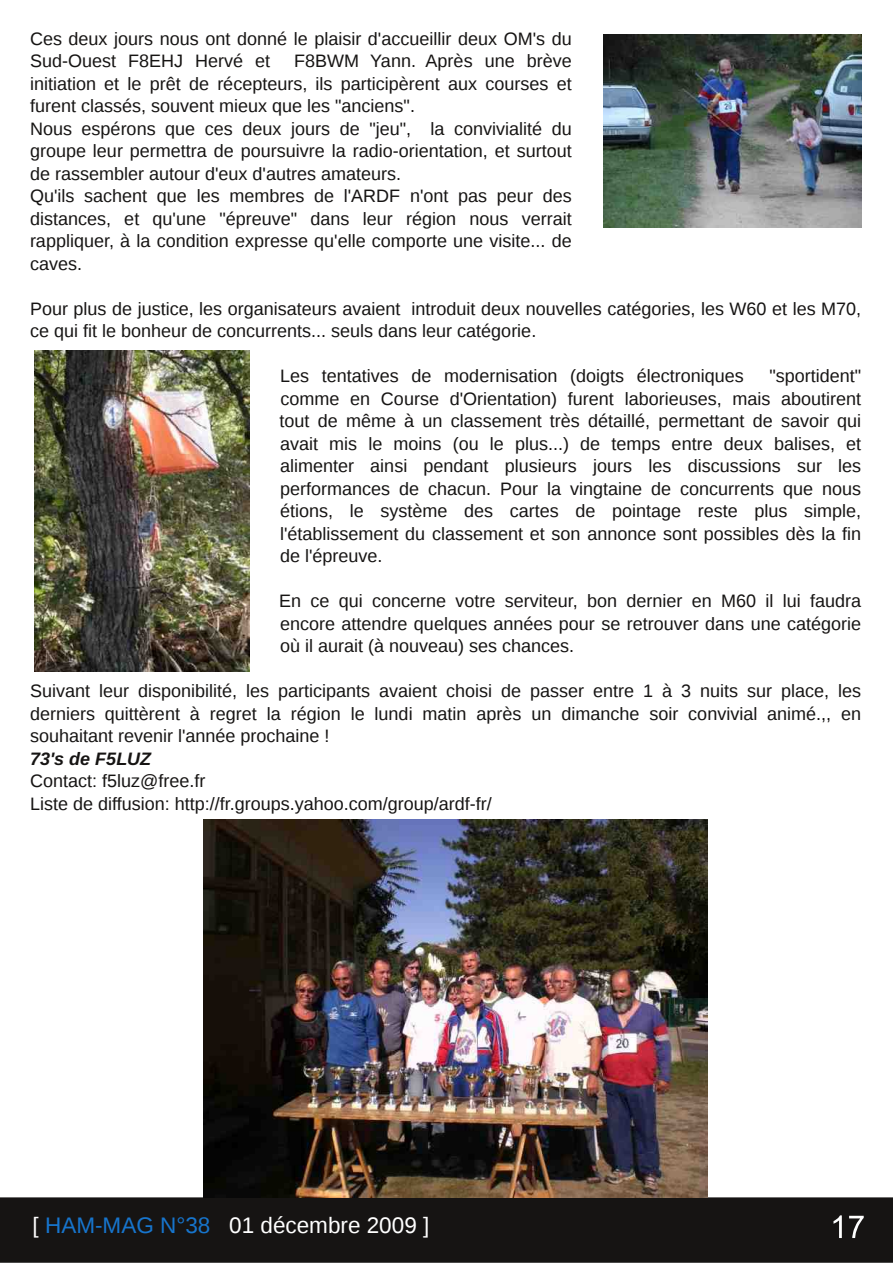
<style>
.page{position:relative;width:893px;height:1263px;background:#fff}
.page>*{position:absolute;margin:0;border:0;box-sizing:border-box;transform-origin:0 0}
.t1{font:22.5px "Liberation Sans";color:#fff}
.t2{font:18px/22.5px "Liberation Sans";color:#161413}
.t3{font:italic 700 18px "Liberation Sans";color:#161413}
.s1{color:#1775cd}
</style>
<div class="page">
<div style="left:0;top:1198px;width:892px;height:64px;background:#161413"></div>
<div style="left:0;top:1197px;width:893px;height:66px;border:2px solid #161413"></div>
<svg style="left:833px;top:1215px;width:9px;height:23px"></svg>
<svg style="left:849px;top:1216px;width:15px;height:22px"></svg>
<img style="left:603px;top:35px;width:258px;height:193px">
<img style="left:35px;top:350px;width:215px;height:322px">
<img style="left:203px;top:820px;width:504px;height:378px">
<p class="t2" style="left:30px;top:27px;width:543px">Ces deux jours nous ont donné le plaisir d'accueillir deux OM's du<br>Sud-Ouest F8EHJ Hervé et</p>
<p class="t2" style="left:30px;top:50px;width:543px;text-indent:264px">F8BWM Yann. Après une brève initiation et le prêt de récepteurs, ils participèrent aux courses et furent classés, souvent mieux que les "anciens".<br>Nous espérons que ces deux jours de "jeu", la convivialité du groupe leur permettra de poursuivre la radio-orientation, et surtout de rassembler autour d'eux d'autres amateurs.<br>Qu'ils sachent que les membres de l'ARDF n'ont pas peur des distances, et qu'une "épreuve" dans leur région nous verrait rappliquer, à la condition expresse qu'elle comporte une visite... de caves.</p>
<p class="t2" style="left:30px;top:297px;width:833px">Pour plus de justice, les organisateurs avaient introduit deux nouvelles catégories, les W60 et les M70, ce qui fit le bonheur de concurrents... seuls dans leur catégorie.</p>
<p class="t2" style="left:280px;top:365px;width:465px">Les tentatives de modernisation (doigts électroniques</p>
<p class="t2" style="left:280px;top:365px;width:583px;text-align:justify;text-indent:490px">"sportident" comme en Course d'Orientation) furent laborieuses, mais aboutirent tout de même à un classement très détaillé, permettant de savoir qui avait mis le moins (ou le plus...) de temps entre deux balises, et alimenter ainsi pendant plusieurs jours les discussions sur les performances de chacun. Pour la vingtaine de concurrents que nous étions, le système des cartes de pointage reste plus simple, l'établissement du classement et son annonce sont possibles dès la fin de l'épreuve.</p>
<p class="t2" style="left:279px;top:590px;width:584px;text-align:justify">En ce qui concerne votre serviteur, bon dernier en M60 il lui faudra encore attendre quelques années pour se retrouver dans une catégorie où il aurait (à nouveau) ses chances.</p>
<p class="t2" style="left:30px;top:680px;width:833px;text-align:justify">Suivant leur disponibilité, les participants avaient choisi de passer entre 1 à 3 nuits sur place, les derniers quittèrent à regret la région le lundi matin après un dimanche soir convivial animé.,, en souhaitant revenir l'année prochaine !</p>
<p class="t3" style="left:30px;top:748px;width:123px">73's de F5LUZ</p>
<p class="t2" style="left:30px;top:770px;width:463px">Contact: f5luz@free.fr<br>Liste de diffusion: http://fr.groups.yahoo.com/group/ardf-fr/</p>
<p class="t1" style="left:33px;top:1212px;width:398px">[ <span class="s1">HAM-MAG N°38</span> 01 décembre 2009 ]</p>
</div>
